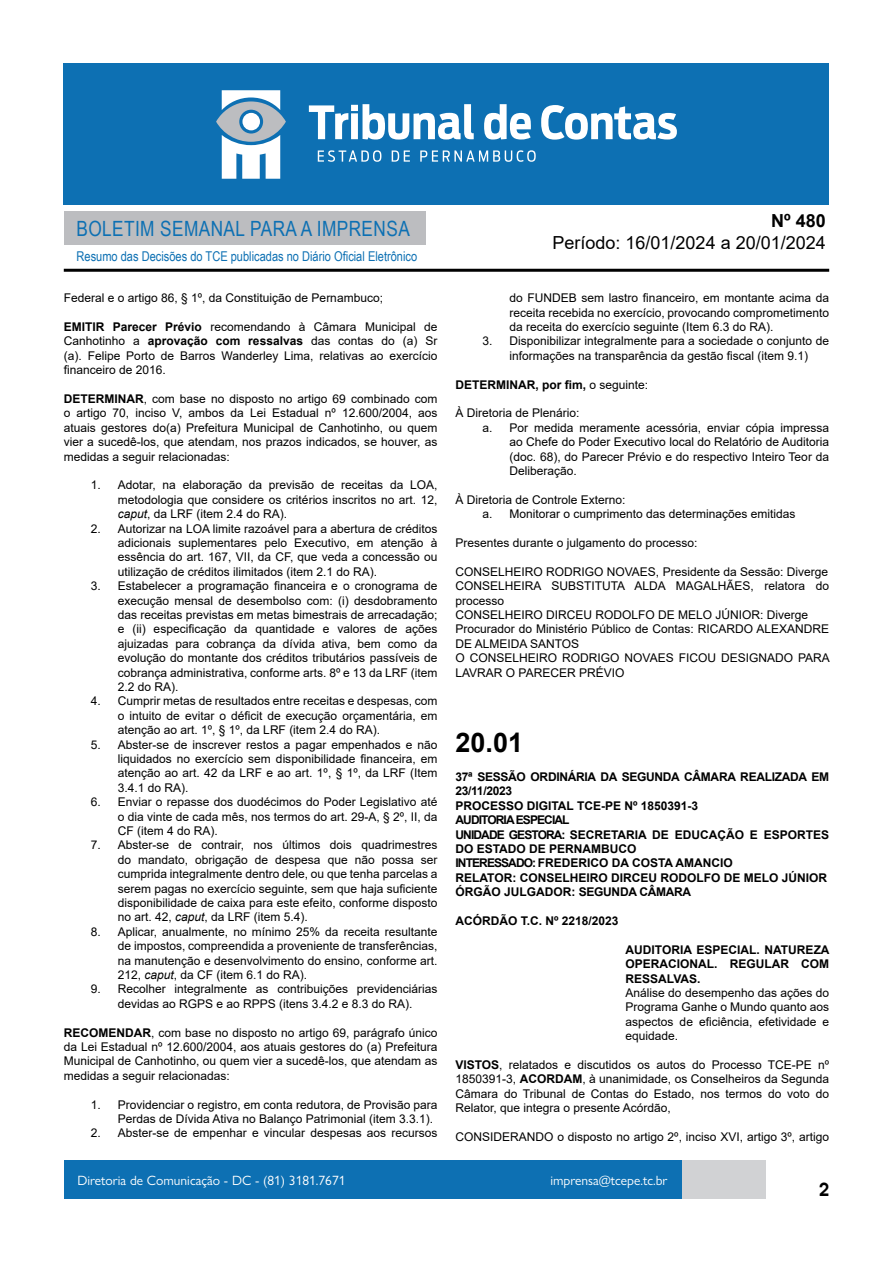
<style>
.page{position:relative;width:893px;height:1263px;background:#fff}
.page>*{position:absolute;margin:0;border:0;box-sizing:border-box;transform-origin:0 0}
.t1{font:700 27px "Arial";color:#000}
.t2{font:21px "Arial Narrow";letter-spacing:.02em;color:#0d70b3}
.t3{font:18px "Arial";color:#000}
.t4{font:700 18px "Arial";color:#000}
.t5{font:600 18px "Avant Garde";color:#000}
.t6{font:13.5px "Gill Sans Nova";color:#fff}
.t7{font:13.5px "Arial Narrow";color:#0d70b3}
.Parágrafo_da_Lista{font:12px/14.4px "Arial";color:#000;text-align:justify}
.Corpo_de_texto{font:700 12px/14.4px "Arial";color:#000}
.Corpo_de_texto-2{font:700 12px/14.4px "Arial";letter-spacing:-.025em;color:#000}
.Corpo_de_texto-3{font:700 12px "Arial";letter-spacing:-.075em;color:#000}
.s1{font-weight:700}
.s2{font-style:italic}
.s3{font-weight:400}
</style>
<div class="page">
<div style="left:148px;top:1160px;width:617px;height:39px;background:#d1d2d4"></div>
<div style="left:64px;top:211px;width:361px;height:33px;background:#bcbdc0"></div>
<hr style="left:64px;top:269px;width:765px;height:3px;background:#000">
<div style="left:64px;top:64px;width:765px;height:141px;background:#0d70b3"></div>
<svg style="left:309px;top:104px;width:165px;height:36px"></svg>
<svg style="left:484px;top:104px;width:47px;height:36px"></svg>
<svg style="left:541px;top:105px;width:136px;height:35px"></svg>
<svg style="left:318px;top:150px;width:63px;height:12px"></svg>
<svg style="left:392px;top:150px;width:18px;height:12px"></svg>
<svg style="left:420px;top:150px;width:116px;height:12px"></svg>
<svg style="left:216px;top:90px;width:70px;height:89px"></svg>
<div style="left:64px;top:1160px;width:617px;height:39px;background:#0d70b3"></div>
<h2 class="t2" style="left:77px;top:213px;width:335px">BOLETIM SEMANAL PARA A IMPRENSA</h2>
<p class="t7" style="left:77px;top:246px;width:342px">Resumo das Decisões do TCE publicadas no Diário Oficial Eletrônico</p>
<p class="Parágrafo_da_Lista" style="left:64px;top:291px;width:321px">Federal e o artigo 86, § 1º, da Constituição de Pernambuco;</p>
<p class="Parágrafo_da_Lista" style="left:64px;top:319px;width:375px"><span class="s1">EMITIR Parecer Prévio</span> recomendando à Câmara Municipal de Canhotinho a <span class="s1">aprovação com ressalvas</span> das contas do (a) Sr (a). Felipe Porto de Barros Wanderley Lima, relativas ao exercício financeiro de 2016.</p>
<p class="Parágrafo_da_Lista" style="left:64px;top:391px;width:375px"><span class="s1">DETERMINAR</span>, com base no disposto no artigo 69 combinado com o artigo 70, inciso V, ambos da Lei Estadual nº 12.600/2004, aos atuais gestores do(a) Prefeitura Municipal de Canhotinho, ou quem vier a sucedê-los, que atendam, nos prazos indicados, se houver, as medidas a seguir relacionadas:</p>
<p class="Parágrafo_da_Lista" style="left:118px;top:478px;width:321px;text-indent:-27px">1. Adotar, na elaboração da previsão de receitas da LOA, metodologia que considere os critérios inscritos no art. 12, <span class="s2">caput</span>, da LRF (item 2.4 do RA).</p>
<p class="Parágrafo_da_Lista" style="left:118px;top:521px;width:321px;text-indent:-27px">2. Autorizar na LOA limite razoável para a abertura de créditos adicionais suplementares pelo Executivo, em atenção à essência do art. 167, VII, da CF, que veda a concessão ou utilização de créditos ilimitados (item 2.1 do RA).</p>
<p class="Parágrafo_da_Lista" style="left:118px;top:579px;width:321px;text-indent:-27px">3. Estabelecer a programação financeira e o cronograma de execução mensal de desembolso com: (i) desdobramento das receitas previstas em metas bimestrais de arrecadação; e (ii) especificação da quantidade e valores de ações ajuizadas para cobrança da dívida ativa, bem como da evolução do montante dos créditos tributários passíveis de cobrança administrativa, conforme arts. 8º e 13 da LRF (item 2.2 do RA).</p>
<p class="Parágrafo_da_Lista" style="left:118px;top:694px;width:321px;text-indent:-27px">4. Cumprir metas de resultados entre receitas e despesas, com o intuito de evitar o déficit de execução orçamentária, em atenção ao art. 1º, § 1º, da LRF (item 2.4 do RA).</p>
<p class="Parágrafo_da_Lista" style="left:118px;top:737px;width:321px;text-indent:-27px">5. Abster-se de inscrever restos a pagar empenhados e não liquidados no exercício sem disponibilidade financeira, em atenção ao art. 42 da LRF e ao art. 1º, § 1º, da LRF (Item 3.4.1 do RA).</p>
<p class="Parágrafo_da_Lista" style="left:118px;top:795px;width:321px;text-indent:-27px">6. Enviar o repasse dos duodécimos do Poder Legislativo até o dia vinte de cada mês, nos termos do art. 29-A, § 2º, II, da CF (item 4 do RA).</p>
<p class="Parágrafo_da_Lista" style="left:118px;top:838px;width:321px;text-indent:-27px">7. Abster-se de contrair, nos últimos dois quadrimestres do mandato, obrigação de despesa que não possa ser cumprida integralmente dentro dele, ou que tenha parcelas a serem pagas no exercício seguinte, sem que haja suficiente disponibilidade de caixa para este efeito, conforme disposto no art. 42, <span class="s2">caput</span>, da LRF (item 5.4).</p>
<p class="Parágrafo_da_Lista" style="left:118px;top:924px;width:321px;text-indent:-27px">8. Aplicar, anualmente, no mínimo 25% da receita resultante de impostos, compreendida a proveniente de transferências, na manutenção e desenvolvimento do ensino, conforme art.<br>212, <span class="s2">caput</span>, da CF (item 6.1 do RA).</p>
<p class="Parágrafo_da_Lista" style="left:91px;top:982px;width:348px;text-align:center">9. Recolher integralmente as contribuições previdenciárias devidas ao RGPS e ao RPPS (itens 3.4.2 e 8.3 do RA).</p>
<p class="Parágrafo_da_Lista" style="left:64px;top:1025px;width:375px"><span class="s1">RECOMENDAR</span>, com base no disposto no artigo 69, parágrafo único da Lei Estadual nº 12.600/2004, aos atuais gestores do (a) Prefeitura Municipal de Canhotinho, ou quem vier a sucedê-los, que atendam as medidas a seguir relacionadas:</p>
<p class="Parágrafo_da_Lista" style="left:118px;top:1097px;width:321px;text-indent:-27px">1. Providenciar o registro, em conta redutora, de Provisão para<br>Perdas de Dívida Ativa no Balanço Patrimonial (item 3.3.1).</p>
<p class="Parágrafo_da_Lista" style="left:91px;top:1126px;width:348px">2. Abster-se de empenhar e vincular despesas aos recursos</p>
<h3 class="t4" style="left:771px;top:208px;width:56px">Nº 480</h3>
<h3 class="t3" style="left:552px;top:230px;width:275px">Período: 16/01/2024 a 20/01/2024</h3>
<p class="Parágrafo_da_Lista" style="left:509px;top:291px;width:321px">do FUNDEB sem lastro financeiro, em montante acima da receita recebida no exercício, provocando comprometimento da receita do exercício seguinte (Item 6.3 do RA).</p>
<p class="Parágrafo_da_Lista" style="left:482px;top:334px;width:348px;text-align:center">3. Disponibilizar integralmente para a sociedade o conjunto de informações na transparência da gestão fiscal (item 9.1)</p>
<p class="Corpo_de_texto" style="left:455px;top:377px;width:194px">DETERMINAR, por fim, <span class="s3">o seguinte:</span></p>
<p class="Parágrafo_da_Lista" style="left:455px;top:406px;width:126px">À Diretoria de Plenário:</p>
<p class="Parágrafo_da_Lista" style="left:509px;top:420px;width:321px;text-indent:-27px">a. Por medida meramente acessória, enviar cópia impressa ao Chefe do Poder Executivo local do Relatório de Auditoria (doc. 68), do Parecer Prévio e do respectivo Inteiro Teor da Deliberação.</p>
<p class="Parágrafo_da_Lista" style="left:455px;top:492px;width:172px">À Diretoria de Controle Externo:</p>
<p class="Parágrafo_da_Lista" style="left:482px;top:507px;width:315px">a. Monitorar o cumprimento das determinações emitidas</p>
<p class="Parágrafo_da_Lista" style="left:455px;top:535px;width:244px">Presentes durante o julgamento do processo:</p>
<p class="Parágrafo_da_Lista" style="left:455px;top:564px;width:374px">CONSELHEIRO RODRIGO NOVAES, Presidente da Sessão: Diverge</p>
<p class="Parágrafo_da_Lista" style="left:455px;top:579px;width:375px">CONSELHEIRA SUBSTITUTA ALDA MAGALHÃES, relatora do processo</p>
<p class="Parágrafo_da_Lista" style="left:455px;top:607px;width:354px">CONSELHEIRO DIRCEU RODOLFO DE MELO JÚNIOR: Diverge</p>
<p class="Parágrafo_da_Lista" style="left:455px;top:622px;width:375px">Procurador do Ministério Público de Contas: RICARDO ALEXANDRE<br>DE ALMEIDA SANTOS</p>
<p class="Parágrafo_da_Lista" style="left:455px;top:651px;width:376px">O CONSELHEIRO RODRIGO NOVAES FICOU DESIGNADO PARA<br>LAVRAR O PARECER PRÉVIO</p>
<p class="t1" style="left:455px;top:724px;width:69px">20.01</p>
<p class="Corpo_de_texto-2" style="left:455px;top:770px;width:375px">37ª SESSÃO ORDINÁRIA DA SEGUNDA CÂMARA REALIZADA EM<br>23/11/2023</p>
<p class="Corpo_de_texto" style="left:455px;top:798px;width:244px">PROCESSO DIGITAL TCE-PE Nº 1850391-3</p>
<p class="Corpo_de_texto-3" style="left:455px;top:811px;width:116px">AUDITORIA ESPECIAL</p>
<p class="Corpo_de_texto" style="left:455px;top:827px;width:375px">UNIDADE GESTORA: SECRETARIA DE EDUCAÇÃO E ESPORTES<br>DO ESTADO DE PERNAMBUCO</p>
<p class="Corpo_de_texto" style="left:455px;top:856px;width:279px">INTERESSADO: FREDERICO DA COSTA AMANCIO</p>
<p class="Corpo_de_texto" style="left:455px;top:870px;width:373px">RELATOR: CONSELHEIRO DIRCEU RODOLFO DE MELO JÚNIOR</p>
<p class="Corpo_de_texto" style="left:455px;top:885px;width:237px">ÓRGÃO JULGADOR: SEGUNDA CÂMARA</p>
<p class="Corpo_de_texto" style="left:455px;top:914px;width:165px">ACÓRDÃO T.C. Nº 2218/2023</p>
<p class="Corpo_de_texto" style="left:626px;top:942px;width:206px;text-align:justify">AUDITORIA ESPECIAL. NATUREZA OPERACIONAL. REGULAR COM RESSALVAS.</p>
<p class="Parágrafo_da_Lista" style="left:626px;top:985px;width:205px">Análise do desempenho das ações do Programa Ganhe o Mundo quanto aos aspectos de eficiência, efetividade e equidade.</p>
<p class="Parágrafo_da_Lista" style="left:455px;top:1057px;width:375px"><span class="s1">VISTOS</span>, relatados e discutidos os autos do Processo TCE-PE nº 1850391-3, <span class="s1">ACORDAM</span>, à unanimidade, os Conselheiros da Segunda Câmara do Tribunal de Contas do Estado, nos termos do voto do Relator, que integra o presente Acórdão,</p>
<p class="Parágrafo_da_Lista" style="left:455px;top:1129px;width:375px">CONSIDERANDO o disposto no artigo 2º, inciso XVI, artigo 3º, artigo</p>
<p class="t6" style="left:77px;top:1172px;width:270px">Diretoria de Comunicação - DC - (81) 3181.7671</p>
<p class="t6" style="left:550px;top:1172px;width:119px">imprensa@tcepe.tc.br</p>
<h3 class="t5" style="left:819px;top:1177px;width:12px">2</h3>
</div>
